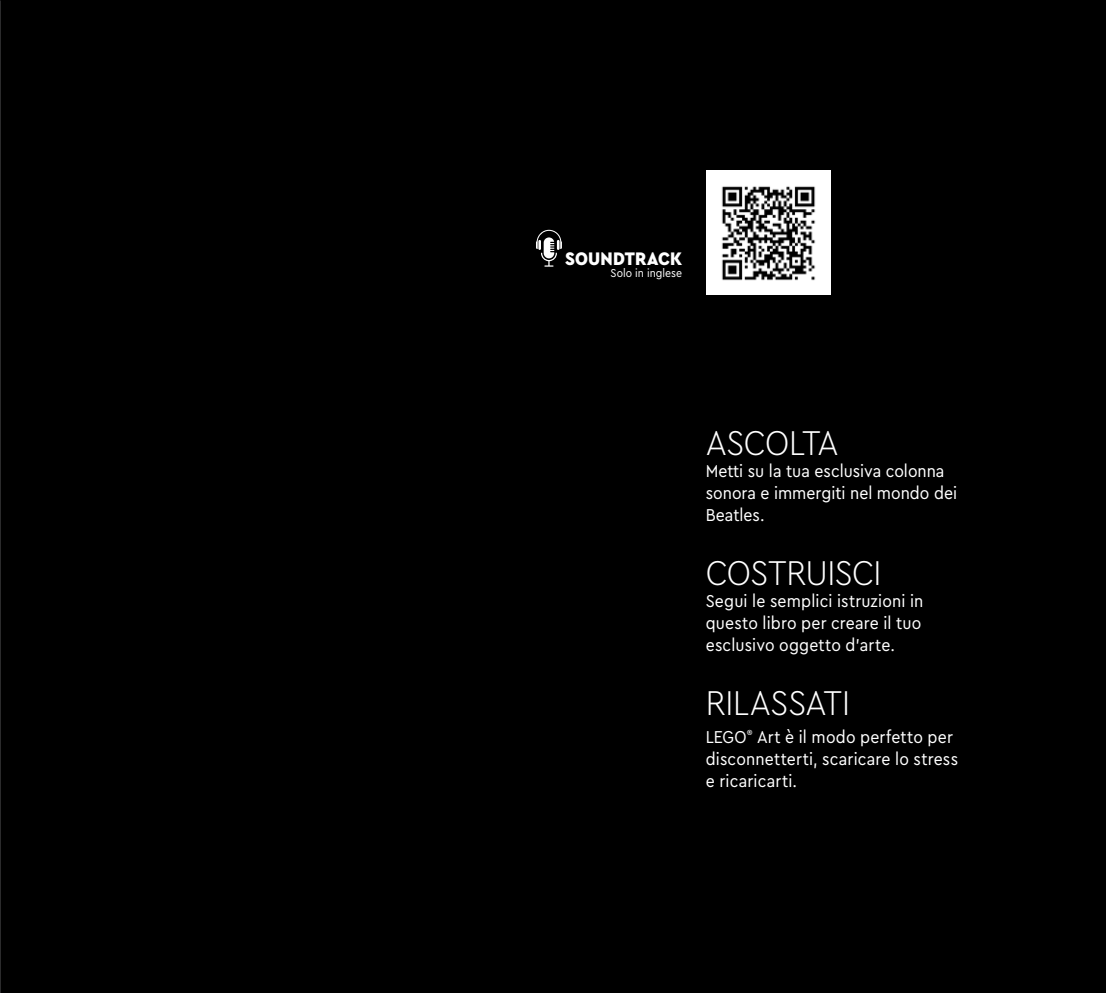
<style>
.page{position:relative;width:1106px;height:993px;background:#fff}
.page>*{position:absolute;margin:0;border:0;box-sizing:border-box;transform-origin:0 0}
.t1{font:300 36px "Cera Compact Pro";letter-spacing:-.015em;color:#fff}
.t2{font:900 19px "Cera Compact Pro";letter-spacing:.005em;color:#fff}
.t3{font:18px/22px "Cera Compact Pro";letter-spacing:.005em;color:#fff}
.t4{font:12px "Cera Compact Pro";color:#fff}
</style>
<div class="page">
<div style="left:0;top:0;width:1106px;height:992px;background:#000"></div>
<img style="left:0;top:0;width:1px;height:992px">
<div style="left:706px;top:170px;width:124px;height:125px;background:#fff"></div>
<img style="left:721px;top:186px;width:95px;height:95px">
<svg style="left:536px;top:230px;width:26px;height:36px"></svg>
<p class="t2" style="left:565px;top:246px;width:119px">SOUNDTRACK</p>
<p class="t4" style="left:610px;top:265px;width:73px">Solo in inglese</p>
<h1 class="t1" style="left:705px;top:418px;width:134px">ASCOLTA</h1>
<p class="t3" style="left:705px;top:458px;width:253px">Metti su la tua esclusiva colonna sonora e immergiti nel mondo dei<br>Beatles.</p>
<h1 class="t1" style="left:705px;top:548px;width:177px">COSTRUISCI</h1>
<p class="t3" style="left:705px;top:588px;width:219px;text-align:justify">Segui le semplici istruzioni in questo libro per creare il tuo esclusivo oggetto d’arte.</p>
<h1 class="t1" style="left:705px;top:678px;width:146px">RILASSATI</h1>
<p class="t3" style="left:705px;top:724px;width:254px">LEGO<sup>®</sup> Art è il modo perfetto per disconnetterti, scaricare lo stress e ricaricarti.</p>
</div>
